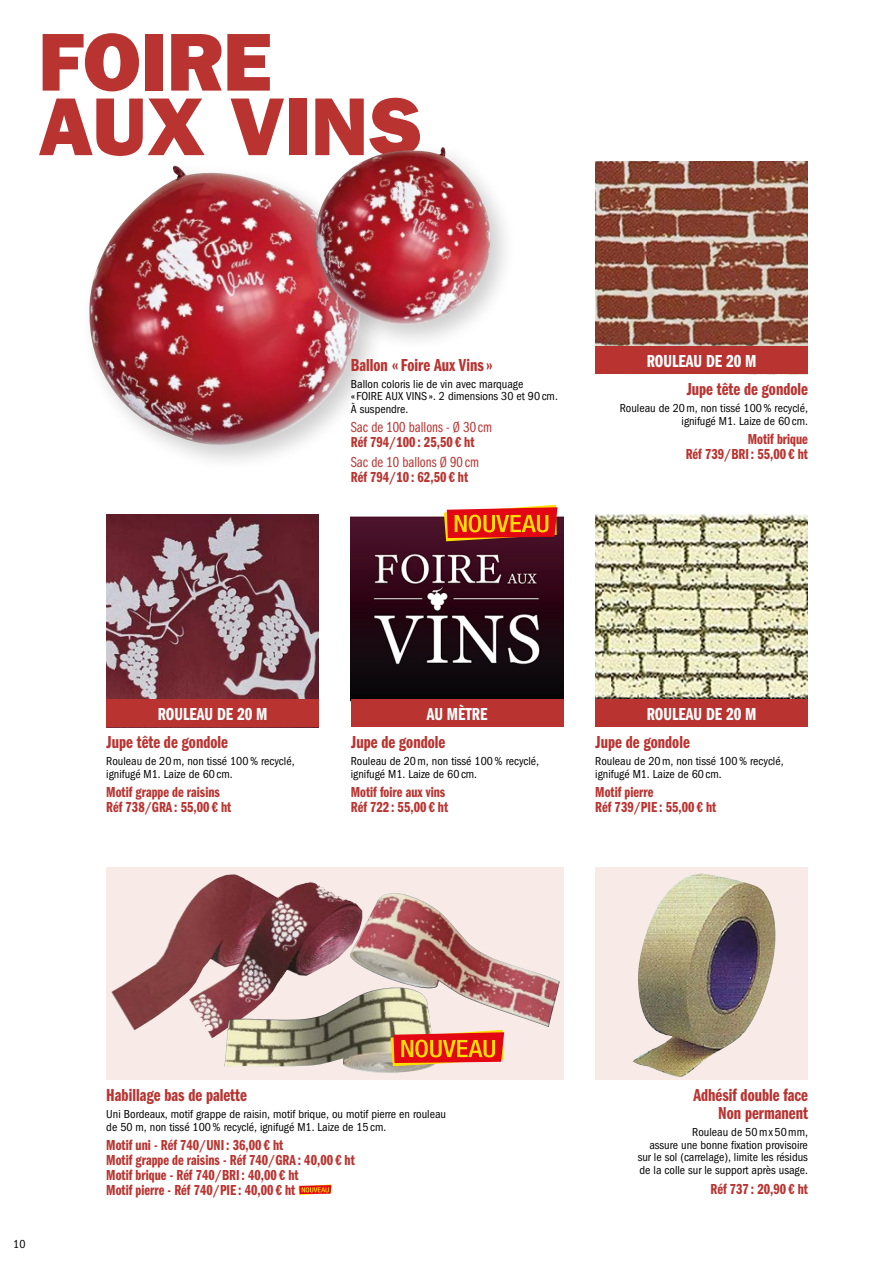
<style>
.page{position:relative;width:893px;height:1263px;background:#fff}
.page>*{position:absolute;margin:0;border:0;box-sizing:border-box;transform-origin:0 0}
.t1{font:82.5px/64.5px "ITC Franklin Gothic Std Hvy";color:#b93431}
.t2{font:18px/18px "ITC Franklin Gothic Std Dm Cp";color:#b93431;text-align:right}
.t3{font:18px "ITC Franklin Gothic Std Dm Cp";color:#fff}
.t4{font:15px/15px "ITC Franklin Gothic Std Dm Cp";color:#b93431}
.t5{font:15px "ITC Franklin Gothic Std Bk Cp";color:#b93431}
.t6{font:condensed 12px/12.8px "ITC Franklin Gothic Std";color:#000}
</style>
<div class="page">
<img style="left:106px;top:867px;width:457px;height:213px">
<div style="left:595px;top:867px;width:213px;height:213px;background:#f8ebe7"></div>
<img style="left:106px;top:514px;width:213px;height:185px">
<img style="left:595px;top:162px;width:213px;height:185px">
<img style="left:351px;top:516px;width:212px;height:183px">
<img style="left:176px;top:874px;width:56px;height:51px">
<img style="left:595px;top:515px;width:213px;height:184px">
<img style="left:633px;top:873px;width:143px;height:204px">
<div style="left:79px;top:157px;width:308px;height:316px;background:#000;opacity:.2"></div>
<img style="left:88px;top:164px;width:278px;height:283px">
<div style="left:306px;top:139px;width:211px;height:213px;background:#000;opacity:.2"></div>
<img style="left:314px;top:147px;width:179px;height:182px">
<img style="left:379px;top:893px;width:17px;height:5px">
<img style="left:368px;top:987px;width:28px;height:5px">
<svg style="left:298px;top:1184px;width:33px;height:11px"></svg>
<svg style="left:444px;top:505px;width:113px;height:36px;background:#df5123"></svg>
<svg style="left:391px;top:1030px;width:113px;height:36px;background:#ea5f2d"></svg>
<div style="left:106px;top:699px;width:213px;height:28px;background:#b93431"></div>
<div style="left:595px;top:347px;width:213px;height:27px;background:#b93431"></div>
<div style="left:595px;top:699px;width:213px;height:28px;background:#b93431"></div>
<div style="left:351px;top:699px;width:212px;height:28px;background:#b93431"></div>
<h1 class="t1" style="left:38px;top:30px;width:386px">FOIRE<br>AUX VINS</h1>
<h2 class="t2" style="left:351px;top:356px;width:144px">Ballon «Foire Aux Vins»</h2>
<p class="t6" style="left:351px;top:377px;width:209px">Ballon coloris lie de vin avec marquage<br>« FOIRE AUX VINS». 2 dimensions 30 et 90cm.<br>À suspendre.</p>
<p class="t5" style="left:351px;top:419px;width:143px">Sac de 100 ballons - Ø 30 cm</p>
<p class="t4" style="left:351px;top:435px;width:125px">Réf 794/100 : 25,50 € ht</p>
<p class="t5" style="left:351px;top:453px;width:130px">Sac de 10 ballons Ø 90 cm</p>
<p class="t4" style="left:351px;top:469px;width:119px">Réf 794/10 : 62,50 € ht</p>
<h2 class="t3" style="left:647px;top:351px;width:111px">ROULEAU DE 20 M</h2>
<h2 class="t2" style="left:686px;top:380px;width:123px">Jupe tête de gondole</h2>
<p class="t6" style="left:620px;top:402px;width:190px;text-align:right">Rouleau de 20m, non tissé 100% recyclé, ignifugé M1. Laize de 60cm.</p>
<p class="t4" style="left:686px;top:432px;width:124px;text-align:right">Motif brique<br>Réf 739/BRI : 55,00 € ht</p>
<h2 class="t3" style="left:158px;top:704px;width:111px">ROULEAU DE 20 M</h2>
<h2 class="t2" style="left:106px;top:733px;width:123px">Jupe tête de gondole</h2>
<p class="t6" style="left:106px;top:755px;width:190px">Rouleau de 20m, non tissé 100% recyclé, ignifugé M1. Laize de 60cm.</p>
<p class="t4" style="left:106px;top:785px;width:126px">Motif grappe de raisins<br>Réf 738/GRA : 55,00 € ht</p>
<h2 class="t3" style="left:427px;top:704px;width:62px">AU MÈTRE</h2>
<h2 class="t3" style="left:647px;top:704px;width:111px">ROULEAU DE 20 M</h2>
<h2 class="t2" style="left:351px;top:733px;width:96px">Jupe de gondole</h2>
<p class="t6" style="left:351px;top:755px;width:190px">Rouleau de 20m, non tissé 100% recyclé, ignifugé M1. Laize de 60cm.</p>
<p class="t4" style="left:351px;top:785px;width:99px">Motif foire aux vins<br>Réf 722 : 55,00 € ht</p>
<h2 class="t2" style="left:595px;top:733px;width:96px">Jupe de gondole</h2>
<p class="t6" style="left:595px;top:755px;width:190px">Rouleau de 20m, non tissé 100% recyclé, ignifugé M1. Laize de 60cm.</p>
<p class="t4" style="left:595px;top:785px;width:122px">Motif pierre<br>Réf 739/PIE : 55,00 € ht</p>
<p class="t6" style="left:13px;top:1238px;width:14px">10</p>
<h2 class="t2" style="left:106px;top:1086px;width:142px">Habillage bas de palette</h2>
<p class="t6" style="left:106px;top:1108px;width:341px">Uni Bordeaux, motif grappe de raisin, motif brique, ou motif pierre en rouleau de 50 m, non tissé 100% recyclé, ignifugé M1. Laize de 15cm.</p>
<p class="t4" style="left:106px;top:1138px;width:250px">Motif uni - Réf 740/UNI : 36,00 € ht<br>Motif grappe de raisins - Réf 740/GRA : 40,00 € ht Motif brique - Réf 740/BRI : 40,00 € ht<br>Motif pierre - Réf 740/PIE : 40,00 € ht</p>
<h2 class="t2" style="left:693px;top:1086px;width:116px">Adhésif double face<br>Non permanent</h2>
<p class="t6" style="left:638px;top:1126px;width:172px;text-align:right">Rouleau de 50mx50mm,<br>assure une bonne fixation provisoire sur le sol (carrelage), limite les résidus de la colle sur le support après usage.</p>
<p class="t4" style="left:710px;top:1181px;width:99px">Réf 737 : 20,90 € ht</p>
</div>
